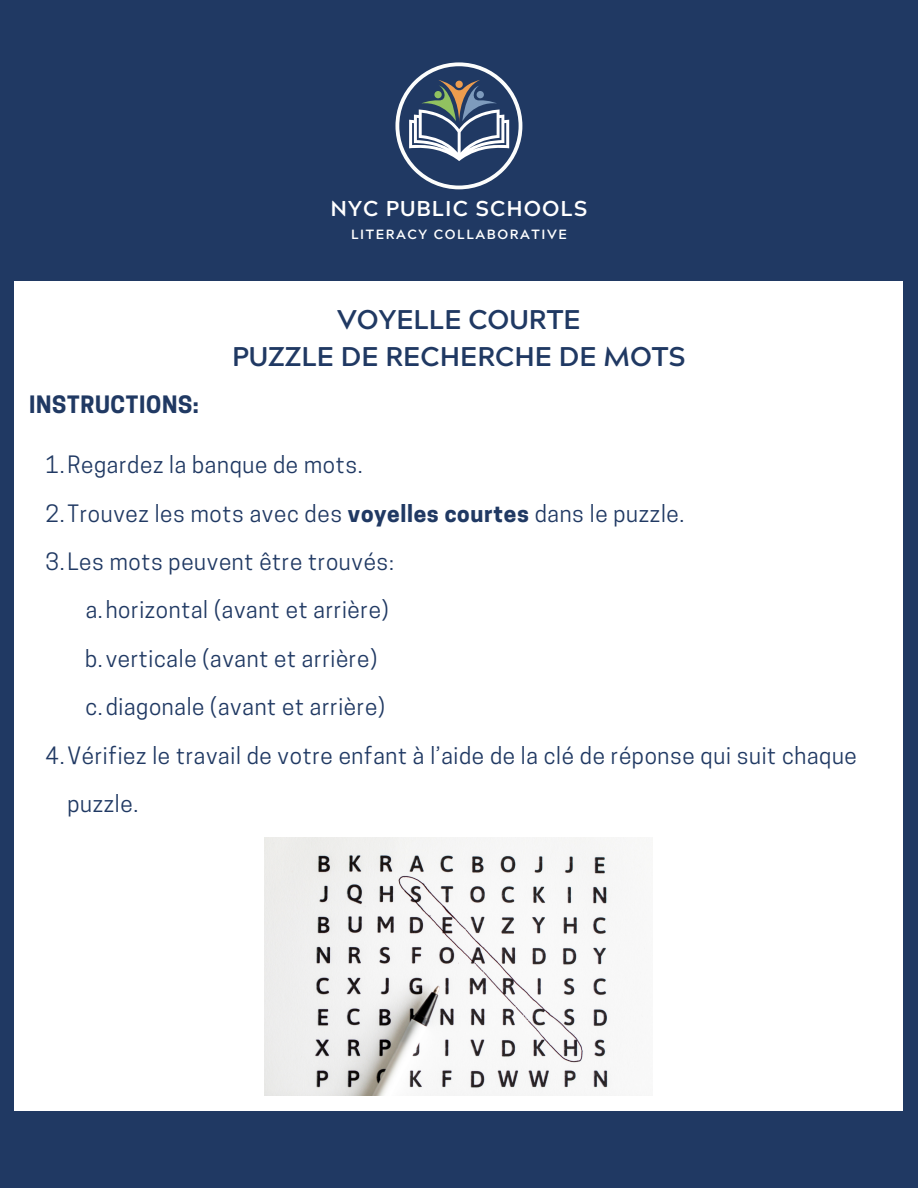
<style>
.page{position:relative;width:918px;height:1188px;background:#203963}
.page>*{position:absolute;margin:0;border:0;box-sizing:border-box;transform-origin:0 0}
.t1{font:700 27px/37.2px "Acherus Grotesque";color:#203963;text-align:center}
.t2{font:22.5px "Cooper Hewitt";letter-spacing:.03em;color:#203963}
.t3{font:700 22.5px "Cooper Hewitt";letter-spacing:.03em;color:#203963}
.t4{font:700 21.45px "Acherus Grotesque";letter-spacing:.045em;color:#fff}
.t5{font:700 13.35px "Acherus Grotesque";letter-spacing:.115em;color:#fff}
.s1{font-weight:700}
</style>
<div class="page">
<svg style="left:395px;top:62px;width:127px;height:127px"></svg>
<div style="left:434px;top:91px;width:8px;height:7px;background:#91c260;border-radius:50%"></div>
<div style="left:456px;top:81px;width:7px;height:7px;background:#ed9c4e;border-radius:50%"></div>
<div style="left:15px;top:282px;width:888px;height:829px;background:#fff"></div>
<img style="left:265px;top:837px;width:380px;height:259px">
<p class="t4" style="left:330px;top:200px;width:259px">NYC PUBLIC SCHOOLS</p>
<p class="t5" style="left:351px;top:229px;width:217px">LITERACY COLLABORATIVE</p>
<p class="t3" style="left:29px;top:396px;width:171px">INSTRUCTIONS:</p>
<p class="t1" style="left:232px;top:304px;width:455px">VOYELLE COURTE<br>PUZZLE DE RECHERCHE DE MOTS</p>
<p class="t2" style="left:46px;top:456px;width:319px">1.Regardez la banque de mots.</p>
<p class="t2" style="left:46px;top:505px;width:640px">2.Trouvez les mots avec des <span class="s1">voyelles courtes</span> dans le puzzle.</p>
<p class="t2" style="left:46px;top:553px;width:350px">3.Les mots peuvent être trouvés:</p>
<p class="t2" style="left:86px;top:602px;width:305px">a.horizontal (avant et arrière)</p>
<p class="t2" style="left:85px;top:650px;width:293px">b.verticale (avant et arrière)</p>
<p class="t2" style="left:86px;top:698px;width:301px">c.diagonale (avant et arrière)</p>
<p class="t2" style="left:46px;top:747px;width:813px">4.Vérifiez le travail de votre enfant à l’aide de la clé de réponse qui suit chaque</p>
<p class="t2" style="left:67px;top:795px;width:72px">puzzle.</p>
</div>
